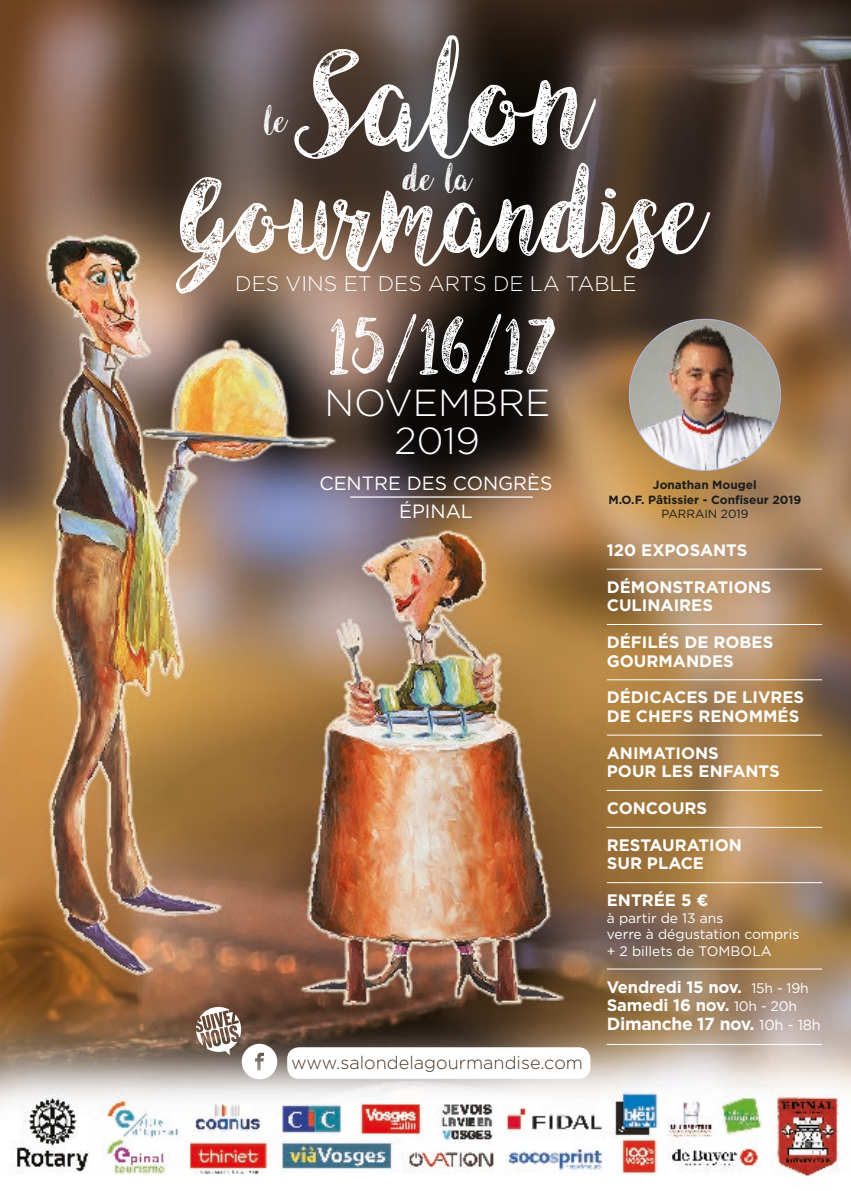
<style>
.page{position:relative;width:851px;height:1191px;background:#fff}
.page>*{position:absolute;margin:0;border:0;box-sizing:border-box;transform-origin:0 0}
.t1{font:142.6px "Angeline Vintage";color:#fff}
.t2{font:116.6px "Angeline Vintage";color:#fff}
.t3{font:83.6px "Angeline Vintage";color:#fff}
.t4{font:300 37.6px "Gotham";color:#fff}
.t5{font:34.8px "Angeline Vintage";color:#fff}
.t6{font:300 21px "Gotham";color:#fff}
.t7{font:19.2px/27.8px "Gotham";color:#fff;text-align:center}
.t8{font:300 18px "Gotham";color:#4e3523}
.t9{font:700 17.4px "Gotham";letter-spacing:-.02em;color:#fff}
.t10{font:700 16.6px/18.4px "Gotham";color:#fff}
.t11{font:13.8px/16.4px "Gotham";color:#fff}
.t12{font:700 11.8px "Gotham";color:#1d1d1b}
.t13{font:11.8px "Gotham";color:#1d1d1b}
.s1{font-weight:400;font-size:13.8px}
.s2{font-weight:400;font-size:14.6px}
</style>
<div class="page">
<img style="left:0;top:0;width:850px;height:1177px">
<hr style="left:350px;top:496px;width:182px;height:1px;background:#fff">
<img style="left:629px;top:319px;width:151px;height:151px;border-radius:76px">
<svg style="left:196px;top:1007px;width:81px;height:72px"></svg>
<div style="left:287px;top:1047px;width:303px;height:31px;background:#fff;border-radius:12px"></div>
<hr style="left:606px;top:569px;width:216px;height:1px;background:#fff">
<hr style="left:606px;top:624px;width:216px;height:1px;background:#fff">
<hr style="left:606px;top:679px;width:216px;height:1px;background:#fff">
<hr style="left:606px;top:735px;width:216px;height:1px;background:#fff">
<hr style="left:606px;top:790px;width:216px;height:1px;background:#fff">
<hr style="left:606px;top:827px;width:216px;height:1px;background:#fff">
<hr style="left:606px;top:882px;width:216px;height:1px;background:#fff">
<hr style="left:606px;top:968px;width:216px;height:1px;background:#fff">
<hr style="left:606px;top:1044px;width:216px;height:1px;background:#fff">
<p class="t1" style="left:291px;top:10px;width:290px">Salon</p>
<p class="t5" style="left:402px;top:156px;width:70px">de la</p>
<p class="t5" style="left:263px;top:99px;width:23px">le</p>
<p class="t2" style="left:174px;top:141px;width:526px">Gourmandise</p>
<p class="t6" style="left:235px;top:270px;width:403px">DES VINS ET DES ARTS DE LA TABLE</p>
<p class="t3" style="left:328px;top:296px;width:230px">15/16/17</p>
<p class="t4" style="left:324px;top:378px;width:227px">NOVEMBRE</p>
<p class="t4" style="left:394px;top:417px;width:87px">2019</p>
<p class="t7" style="left:319px;top:469px;width:234px">CENTRE DES CONGRÈS<br>ÉPINAL</p>
<p class="t8" style="left:291px;top:1051px;width:293px">www.salondelagourmandise.com</p>
<p class="t12" style="left:653px;top:477px;width:105px">Jonathan Mougel</p>
<p class="t12" style="left:608px;top:492px;width:194px">M.O.F. Pâtissier - Confiseur 2019</p>
<p class="t13" style="left:661px;top:506px;width:88px">PARRAIN 2019</p>
<p class="t10" style="left:606px;top:540px;width:142px">120 EXPOSANTS</p>
<p class="t10" style="left:606px;top:577px;width:166px">DÉMONSTRATIONS</p>
<p class="t10" style="left:606px;top:596px;width:108px">CULINAIRES</p>
<p class="t10" style="left:606px;top:633px;width:168px">DÉFILÉS DE ROBES</p>
<p class="t10" style="left:606px;top:651px;width:128px">GOURMANDES</p>
<p class="t10" style="left:606px;top:688px;width:199px">DÉDICACES DE LIVRES<br>DE CHEFS RENOMMÉS</p>
<p class="t10" style="left:606px;top:743px;width:174px">ANIMATIONS<br>POUR LES ENFANTS</p>
<p class="t10" style="left:606px;top:799px;width:102px">CONCOURS</p>
<p class="t10" style="left:606px;top:835px;width:137px">RESTAURATION</p>
<p class="t10" style="left:606px;top:854px;width:99px">SUR PLACE</p>
<p class="t10" style="left:606px;top:891px;width:103px">ENTRÉE 5 €</p>
<p class="t11" style="left:606px;top:909px;width:118px">à partir de 13 ans</p>
<p class="t11" style="left:606px;top:926px;width:194px">verre à dégustation compris + 2 billets de TOMBOLA</p>
<p class="t10" style="left:606px;top:977px;width:203px">Vendredi 15 nov. <span class="s1">15h - 19h<br></span>Samedi 16 nov. <span class="s1">10h - 20h</span></p>
<p class="t9" style="left:606px;top:1012px;width:215px">Dimanche 17 nov. <span class="s2">10h - 18h</span></p>
</div>
